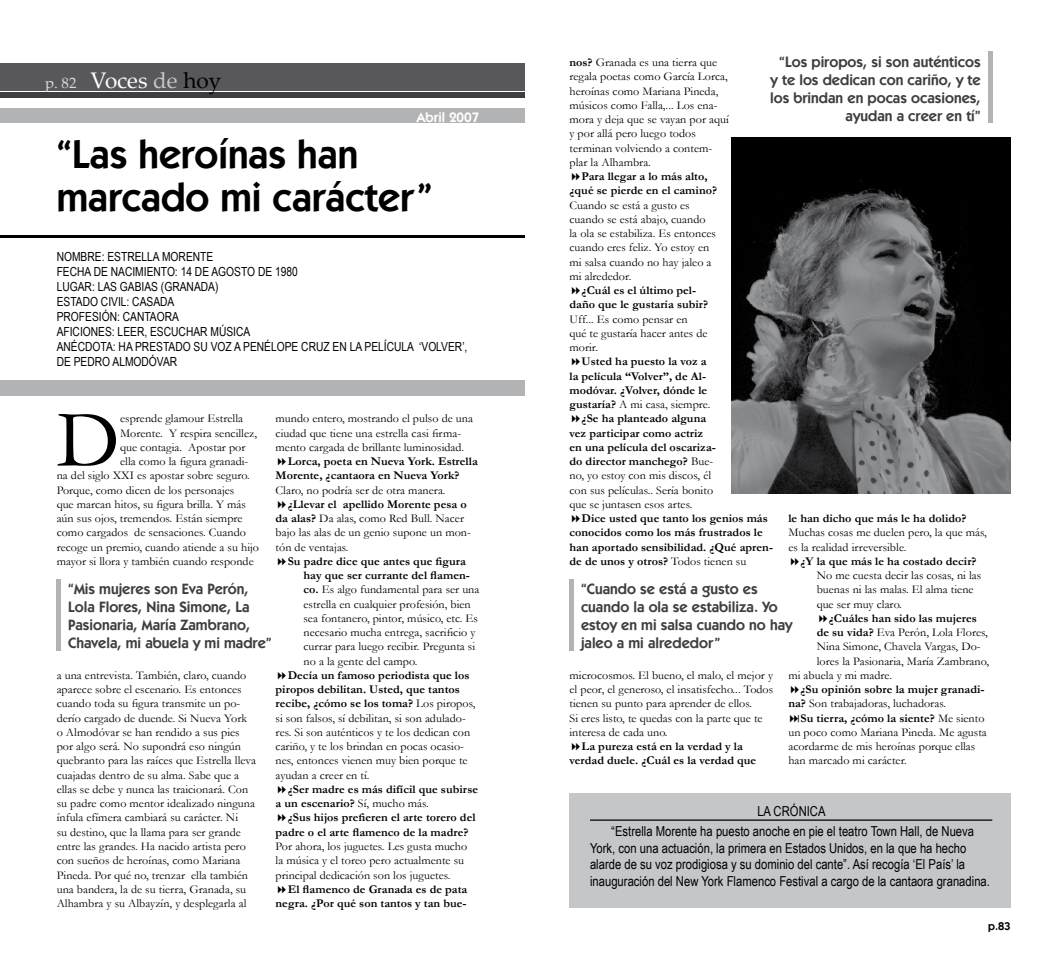
<style>
.page{position:relative;width:1049px;height:957px;background:#fff}
.page>*{position:absolute;margin:0;border:0;box-sizing:border-box;transform-origin:0 0}
.t1{font:80.38px "Garamond";color:#000}
.t2{font:600 40px/43.5px "Kabel IT Cby BT";color:#000}
.t3{font:22.5px "Palatino Linotype";color:#fff}
.t4{font:600 15px/18px "Kabel IT Cby BT";color:#3e3e40}
.t5{font:13.75px/16.5px "Arial Narrow";color:#000;text-align:center}
.t6{font:600 13.75px "Kabel IT Cby BT";color:#fff}
.t7{font:12.5px/15px "Arial Narrow";color:#000}
.t8{font:11.88px/14.2px "Garamond";letter-spacing:.005em;color:#000}
.t9{font:700 11.88px/14.2px "Garamond";letter-spacing:.005em;color:#000}
.t10{font:600 11.25px "Kabel IT Cby BT";color:#000}
.s1{font-size:15px;color:#d9dadb}
.s2{color:#c5c6c8}
.s3{color:#000}
.s4{font-weight:700}
.s5{font-weight:400}
</style>
<div class="page">
<div style="left:0;top:63px;width:524px;height:28px;background:#58585a"></div>
<div style="left:0;top:92px;width:524px;height:5px;background:#3e3e40"></div>
<div style="left:0;top:109px;width:524px;height:14px;background:#b1b3b4"></div>
<div style="left:569px;top:793px;width:441px;height:114px;background:#c5c6c8"></div>
<img style="left:731px;top:137px;width:280px;height:356px">
<div style="left:569px;top:579px;width:5px;height:71px;background:#b1b3b4"></div>
<hr style="left:988px;top:52px;width:4px;height:71px;background:#b1b3b4">
<hr style="left:590px;top:819px;width:402px;height:1px;background:#000">
<hr style="left:57px;top:579px;width:4px;height:71px;background:#b1b3b4">
<hr style="left:0;top:235px;width:524px;height:2px;background:#000">
<div style="left:0;top:380px;width:524px;height:16px;background:#b1b3b4"></div>
<h3 class="t3" style="left:45px;top:64px;width:178px"><span class="s1">p. 82</span> Voces <span class="s2">de</span> <span class="s3">hoy</span></h3>
<p class="t6" style="left:417px;top:108px;width:64px">Abril 2007</p>
<h2 class="t2" style="left:57px;top:131px;width:377px">“Las heroínas han marcado mi carácter”</h2>
<p class="t7" style="left:57px;top:249px;width:158px">Nombre: Estrella Morente<br>FECHA</p>
<p class="t7" style="left:94px;top:264px;width:25px">DE NACIMIENTO</p>
<p class="t7" style="left:175px;top:264px;width:124px">: 14 de agosto de 1980</p>
<p class="t7" style="left:57px;top:279px;width:71px">LUGAR: LAS GABIA</p>
<p class="t7" style="left:57px;top:279px;width:195px;text-indent:95px">S (granada) estado civil: casada<br>profesión: cantaora<br>aficiones: leer, escuchar música<br>ANÉCDOTA</p>
<p class="t7" style="left:57px;top:339px;width:412px;text-indent:56px">: ha prestado su voz a penélope cruz en la película ‘volver’, de pedro almodóvar</p>
<h1 class="t1" style="left:57px;top:386px;width:65px">D</h1>
<p class="t8" style="left:120px;top:411px;width:124px">esprende glamour Estrella</p>
<p class="t8" style="left:276px;top:411px;width:199px">mundo entero, mostrando el pulso de una ciudad que tiene una estrella casi firma&shy;mento cargada de brillante luminosidad.</p>
<p class="t9" style="left:276px;top:454px;width:204px;text-indent:12px">Lorca, poeta en Nueva York. Estrella<br>Morente, ¿cantaora en Nueva York?</p>
<p class="t8" style="left:276px;top:482px;width:171px">Claro, no podría ser de otra manera.</p>
<p class="t8" style="left:276px;top:497px;width:197px;text-indent:12px"><span class="s4">¿Llevar el apellido Morente pesa o da alas?</span> Da alas, como Red Bull. Nacer bajo las alas de un genio supone un mon&shy;tón de ventajas.</p>
<p class="t8" style="left:303px;top:554px;width:177px;text-indent:-16px"><span class="s4">Su padre dice que antes que figura hay que ser currante del flamen&shy;co.</span> Es algo fundamental para ser una estrella en cualquier profesión, bien sea fontanero, pintor, músico, etc. Es necesario mucha entrega, sacrificio y currar para luego recibir. Pregunta si no a la gente del campo.</p>
<p class="t8" style="left:276px;top:668px;width:201px;text-indent:12px"><span class="s4">Decía un famoso periodista que los piropos debilitan. Usted, que tantos recibe, ¿cómo se los toma?</span> Los piropos, si son falsos, sí debilitan, si son adulado&shy;res. Si son auténticos y te los dedican con cariño, y te los brindan en pocas ocasio&shy;nes, entonces vienen muy bien porque te ayudan a creer en tí.</p>
<p class="t9" style="left:276px;top:782px;width:204px;text-indent:12px">¿Ser madre es más difícil que subirse a un escenario? <span class="s5">Sí, mucho más.</span></p>
<p class="t9" style="left:276px;top:810px;width:201px;text-indent:12px">¿Sus hijos prefieren el arte torero del padre o el arte flamenco de la madre?</p>
<p class="t8" style="left:276px;top:839px;width:193px">Por ahora, los juguetes. Les gusta mucho la música y el toreo pero actualmente su principal dedicación son los juguetes.</p>
<p class="t9" style="left:276px;top:882px;width:193px;text-align:right">El flamenco de Granada es de pata negra. ¿Por qué son tantos y tan bue-</p>
<p class="t8" style="left:120px;top:425px;width:138px">Morente. Y respira sencillez,</p>
<p class="t8" style="left:120px;top:440px;width:127px">que contagia. Apostar por</p>
<p class="t8" style="left:120px;top:454px;width:130px">ella como la figura granadi-</p>
<p class="t8" style="left:57px;top:468px;width:194px">na del siglo XXI es apostar sobre seguro.</p>
<p class="t8" style="left:57px;top:482px;width:179px">Porque, como dicen de los personajes</p>
<p class="t8" style="left:57px;top:497px;width:191px">que marcan hitos, su figura brilla. Y más</p>
<p class="t8" style="left:57px;top:511px;width:187px">aún sus ojos, tremendos. Están siempre</p>
<p class="t8" style="left:57px;top:525px;width:191px">como cargados de sensaciones. Cuando</p>
<p class="t8" style="left:57px;top:539px;width:204px">recoge un premio, cuando atiende a su hijo</p>
<p class="t8" style="left:57px;top:554px;width:199px">mayor si llora y también cuando responde</p>
<p class="t4" style="left:68px;top:580px;width:205px">“Mis mujeres son Eva Perón,<br>Lola Flores, Nina Simone, La<br>Pasionaria, María Zambrano,<br>Chavela, mi abuela y mi madre”</p>
<p class="t8" style="left:57px;top:668px;width:201px">a una entrevista. También, claro, cuando aparece sobre el escenario. Es entonces cuando toda su figura transmite un po&shy;derío cargado de duende. Si Nueva York o Almodóvar se han rendido a sus pies por algo será. No supondrá eso ningún quebranto para las raíces que Estrella lleva cuajadas dentro de su alma. Sabe que a ellas se debe y nunca las traicionará. Con su padre como mentor idealizado ninguna ínfula efímera cambiará su carácter. Ni<br>su destino, que la llama para ser grande entre las grandes. Ha nacido artista pero con sueños de heroínas, como Mariana Pineda. Por qué no, trenzar ella también una bandera, la de su tierra, Granada, su Alhambra y su Albayzín, y desplegarla al</p>
<p class="t4" style="left:770px;top:52px;width:212px;text-align:right">“Los piropos, si son auténticos y te los dedican con cariño, y te los brindan en pocas ocasiones, ayudan a creer en tí”</p>
<p class="t8" style="left:569px;top:55px;width:161px"><span class="s4">nos?</span> Granada es una tierra que regala poetas como García Lorca, heroínas como Mariana Pineda, músicos como Falla,... Los ena&shy;mora y deja que se vayan por aquí y por allá pero luego todos terminan volviendo a contem&shy;plar la Alhambra.</p>
<p class="t9" style="left:569px;top:169px;width:149px;text-align:center">Para llegar a lo más alto, ¿qué se pierde en el camino?</p>
<p class="t8" style="left:569px;top:197px;width:148px">Cuando se está a gusto es cuando se está abajo, cuando la ola se estabiliza. Es entonces cuando eres feliz. Yo estoy en mi salsa cuando no hay jaleo a mi alrededor.</p>
<p class="t9" style="left:569px;top:283px;width:140px;text-align:center">¿Cuál es el último pel&shy;daño que le gustaría subir?</p>
<p class="t8" style="left:569px;top:311px;width:140px">Uff... Es como pensar en qué te gustaría hacer antes de morir.</p>
<p class="t9" style="left:582px;top:354px;width:127px">Usted ha puesto la voz a</p>
<p class="t9" style="left:569px;top:369px;width:138px">la película “Volver”, de Al-</p>
<p class="t9" style="left:569px;top:383px;width:139px">modóvar. ¿Volver, dónde le</p>
<p class="t8" style="left:569px;top:397px;width:142px"><span class="s4">gustaría?</span> A mi casa, siempre.</p>
<p class="t9" style="left:582px;top:411px;width:126px">¿Se ha planteado alguna</p>
<p class="t9" style="left:569px;top:426px;width:135px">vez participar como actriz</p>
<p class="t9" style="left:569px;top:440px;width:148px">en una película del oscariza-</p>
<p class="t9" style="left:569px;top:454px;width:145px">do director manchego? <span class="s5">Bue-</span></p>
<p class="t8" style="left:569px;top:468px;width:143px">no, yo estoy con mis discos, él</p>
<p class="t8" style="left:569px;top:482px;width:145px">con sus películas.. Sería bonito</p>
<p class="t8" style="left:569px;top:497px;width:124px">que se juntasen esos artes.</p>
<p class="t9" style="left:569px;top:511px;width:205px;text-indent:12px">Dice usted que tanto los genios más conocidos como los más frustrados le han aportado sensibilidad. ¿Qué apren&shy;de de unos y otros? <span class="s5">Todos tienen su</span></p>
<p class="t9" style="left:788px;top:511px;width:180px">le han dicho que más le ha dolido?</p>
<p class="t8" style="left:788px;top:525px;width:200px">Muchas cosas me duelen pero, la que más, es la realidad irreversible.</p>
<p class="t9" style="left:800px;top:554px;width:178px">¿Y la que más le ha costado decir?</p>
<p class="t8" style="left:817px;top:568px;width:166px">No me cuesta decir las cosas, ni las buenas ni las malas. El alma tiene que ser muy claro.</p>
<p class="t9" style="left:829px;top:611px;width:150px">¿Cuáles han sido las mujeres</p>
<p class="t8" style="left:817px;top:625px;width:173px"><span class="s4">de su vida?</span> Eva Perón, Lola Flores,</p>
<p class="t8" style="left:817px;top:639px;width:166px">Nina Simone, Chavela Vargas, Do-</p>
<p class="t8" style="left:817px;top:653px;width:174px">lores la Pasionaria, María Zambrano,</p>
<p class="t8" style="left:788px;top:668px;width:105px">mi abuela y mi madre.</p>
<p class="t9" style="left:788px;top:682px;width:198px;text-indent:12px">¿Su opinión sobre la mujer granadi&shy;na? <span class="s5">Son trabajadoras, luchadoras.</span></p>
<p class="t8" style="left:788px;top:710px;width:200px;text-indent:12px"><span class="s4">Su tierra, ¿cómo la siente?</span> Me siento un poco como Mariana Pineda. Me agusta acordarme de mis heroínas porque ellas han marcado mi carácter.</p>
<p class="t4" style="left:581px;top:580px;width:213px">“Cuando se está a gusto es cuando la ola se estabiliza. Yo estoy en mi salsa cuando no hay jaleo a mi alrededor”</p>
<p class="t8" style="left:569px;top:668px;width:205px">microcosmos. El bueno, el malo, el mejor y el peor, el generoso, el insatisfecho... Todos tienen su punto para aprender de ellos.<br>Si eres listo, te quedas con la parte que te interesa de cada uno.</p>
<p class="t9" style="left:569px;top:739px;width:188px;text-align:center">La pureza está en la verdad y la verdad duele. ¿Cuál es la verdad que</p>
<p class="t5" style="left:611px;top:800px;width:364px;line-height:20.2px">La crónica<br>“Estrella Morente ha puesto anoche en pie el teatro Town Hall, de Nueva</p>
<p class="t5" style="left:590px;top:839px;width:401px;text-align:left">York, con una actuación, la primera en Estados Unidos, en la que ha hecho alarde de su voz prodigiosa y su dominio del cante”. Así recogía ‘El País’ la inauguración del New York Flamenco Festival a cargo de la cantaora granadina.</p>
<p class="t10" style="left:988px;top:919px;width:24px">p.83</p>
</div>
